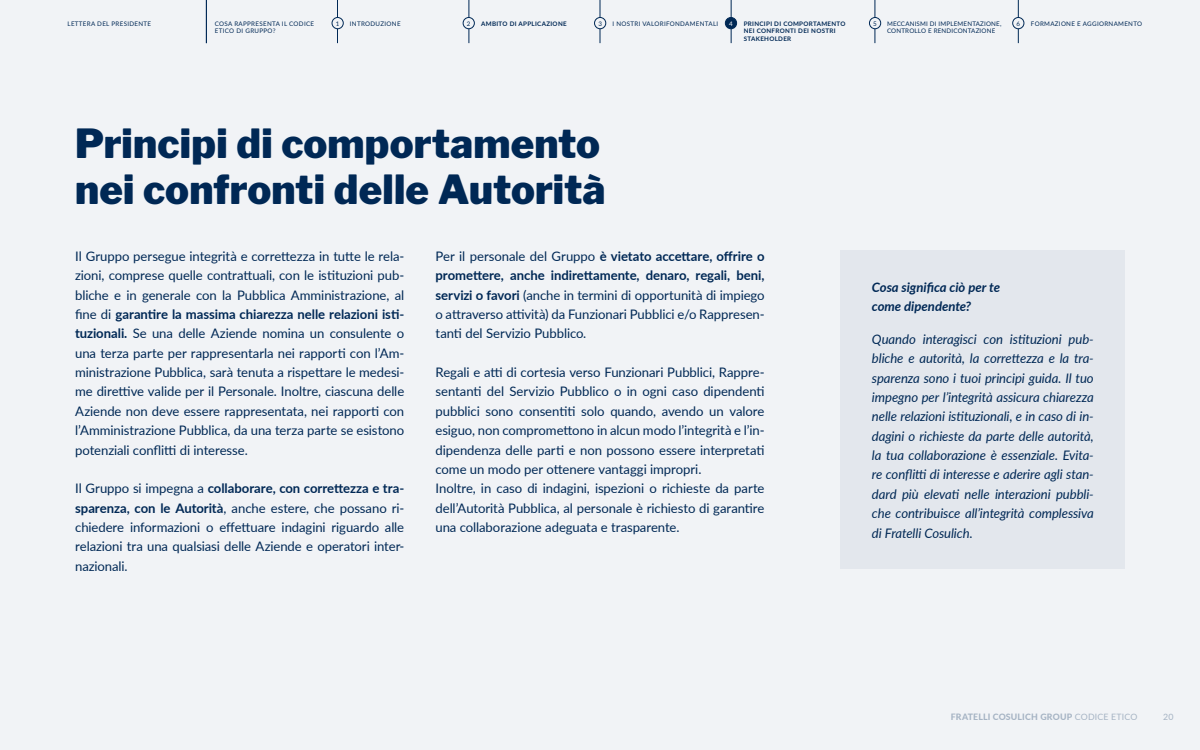
<style>
.page{position:relative;width:1200px;height:750px;background:#f1f3f6}
.page>*{position:absolute;margin:0;border:0;box-sizing:border-box;transform-origin:0 0}
._2022_Capitolo_Titolo{font:900 39.88px "Libre Franklin";letter-spacing:.005em;color:#002855}
._2022_Testo{font:13.12px/19.4px "Lato";letter-spacing:-.005em;color:#002855;text-align:justify}
._2022_Testo-2{font:italic 13.12px/19.4px "Lato";letter-spacing:-.01em;color:#002855;text-align:justify}
._2022_Testo-3{font:italic 700 13.12px "Lato";letter-spacing:-.005em;color:#002855}
.t1{font:800 8.75px "Lato";letter-spacing:.015em;color:#a6b4c4}
.t2{font:8.75px "Lato";color:#a6b4c4}
.t3{font:6.25px "Lato";letter-spacing:.05em;color:#002855}
.t4{font:700 6.25px/7.5px "Lato";letter-spacing:.05em;color:#002855}
.t5{font:6.25px/7.5px "Lato";letter-spacing:.03em;color:#002855}
.t6{font:6.25px "Lato";color:#fff}
.s1{font-weight:700}
.s2{font-weight:400}
</style>
<div class="page">
<hr style="left:206px;top:0;width:1px;height:43px;background:#002855">
<hr style="left:600px;top:0;width:1px;height:43px;background:#002855">
<hr style="left:731px;top:0;width:1px;height:43px;background:#002855">
<hr style="left:875px;top:0;width:1px;height:43px;background:#002855">
<hr style="left:1018px;top:0;width:1px;height:43px;background:#002855">
<hr style="left:337px;top:0;width:1px;height:43px;background:#002855">
<hr style="left:469px;top:0;width:1px;height:43px;background:#002855">
<div style="left:332px;top:18px;width:11px;height:11px;background:#f1f3f6;border-radius:50%"></div>
<div style="left:332px;top:17px;width:11px;height:12px;border:1px solid #002855;border-radius:50%"></div>
<div style="left:463px;top:18px;width:11px;height:11px;background:#f1f3f6;border-radius:50%"></div>
<div style="left:463px;top:17px;width:12px;height:12px;border:1px solid #002855;border-radius:50%"></div>
<div style="left:595px;top:18px;width:11px;height:11px;background:#f1f3f6;border-radius:50%"></div>
<div style="left:594px;top:17px;width:12px;height:12px;border:1px solid #002855;border-radius:50%"></div>
<div style="left:725px;top:18px;width:12px;height:11px;background:#002855;border-radius:50%"></div>
<div style="left:725px;top:17px;width:12px;height:12px;border:1px solid #002855;border-radius:50%"></div>
<div style="left:869px;top:18px;width:12px;height:11px;background:#f1f3f6;border-radius:50%"></div>
<div style="left:869px;top:17px;width:12px;height:12px;border:1px solid #002855;border-radius:50%"></div>
<div style="left:1013px;top:18px;width:11px;height:11px;background:#f1f3f6;border-radius:50%"></div>
<div style="left:1013px;top:17px;width:11px;height:12px;border:1px solid #002855;border-radius:50%"></div>
<div style="left:840px;top:250px;width:285px;height:319px;background:#e3e7ed"></div>
<p class="t3" style="left:350px;top:19px;width:52px">INTRODUZIONE</p>
<p class="t4" style="left:481px;top:19px;width:87px">AMBITO DI APPLICAZIONE</p>
<p class="t3" style="left:612px;top:19px;width:107px">I NOSTRI VALORIFONDAMENTALI</p>
<p class="t4" style="left:744px;top:19px;width:103px">PRINCIPI DI COMPORTAMENTO<br>NEI CONFRONTI DEI NOSTRI<br>STAKEHOLDER</p>
<p class="t5" style="left:887px;top:19px;width:116px">MECCANISMI DI IMPLEMENTAZIONE,<br>CONTROLLO E RENDICONTAZIONE</p>
<p class="t3" style="left:1031px;top:19px;width:113px">FORMAZIONE E AGGIORNAMENTO</p>
<p class="t3" style="left:68px;top:19px;width:85px">LETTERA DEL PRESIDENTE</p>
<p class="t3" style="left:215px;top:19px;width:101px">COSA RAPPRESENTA IL CODICE</p>
<p class="t3" style="left:336px;top:19px;width:5px">1</p>
<p class="t3" style="left:467px;top:19px;width:5px">2</p>
<p class="t3" style="left:598px;top:19px;width:5px">3</p>
<p class="t6" style="left:729px;top:19px;width:5px">4</p>
<p class="t3" style="left:873px;top:19px;width:5px">5</p>
<p class="t3" style="left:1017px;top:19px;width:5px">6</p>
<p class="t3" style="left:215px;top:26px;width:62px">ETICO DI GRUPPO?</p>
<p class="_2022_Capitolo_Titolo" style="left:75px;top:120px;width:526px">Principi di comportamento</p>
<p class="_2022_Capitolo_Titolo" style="left:75px;top:165px;width:531px">nei confronti delle Autorità</p>
<p class="_2022_Testo" style="left:75px;top:246px;width:331px">Il Gruppo persegue integrità e correttezza in tutte le rela&shy;zioni, comprese quelle contrattuali, con le istituzioni pub&shy;bliche e in generale con la Pubblica Amministrazione, al fine di <span class="s1">garantire la massima chiarezza nelle relazioni isti&shy;tuzionali.</span> Se una delle Aziende nomina un consulente o una terza parte per rappresentarla nei rapporti con l’Am&shy;ministrazione Pubblica, sarà tenuta a rispettare le medesi&shy;me direttive valide per il Personale. Inoltre, ciascuna delle Aziende non deve essere rappresentata, nei rapporti con l’Amministrazione Pubblica, da una terza parte se esistono potenziali conflitti di interesse.</p>
<p class="_2022_Testo" style="left:75px;top:478px;width:331px">Il Gruppo si impegna a <span class="s1">collaborare, con correttezza e tra&shy;sparenza, con le Autorità</span>, anche estere, che possano ri&shy;chiedere informazioni o effettuare indagini riguardo alle relazioni tra una qualsiasi delle Aziende e operatori inter&shy;nazionali.</p>
<p class="_2022_Testo" style="left:436px;top:246px;width:331px">Per il personale del Gruppo <span class="s1">è vietato accettare, offrire o promettere, anche indirettamente, denaro, regali, beni, servizi o favori</span> (anche in termini di opportunità di impiego o attraverso attività) da Funzionari Pubblici e/o Rappresen&shy;tanti del Servizio Pubblico.</p>
<p class="_2022_Testo" style="left:436px;top:362px;width:331px">Regali e atti di cortesia verso Funzionari Pubblici, Rappre&shy;sentanti del Servizio Pubblico o in ogni caso dipendenti pubblici sono consentiti solo quando, avendo un valore esiguo, non compromettono in alcun modo l’integrità e l’in&shy;dipendenza delle parti e non possono essere interpretati come un modo per ottenere vantaggi impropri.</p>
<p class="_2022_Testo" style="left:436px;top:478px;width:331px">Inoltre, in caso di indagini, ispezioni o richieste da parte dell’Autorità Pubblica, al personale è richiesto di garantire una collaborazione adeguata e trasparente.</p>
<p class="_2022_Testo-3" style="left:872px;top:278px;width:130px">Cosa significa ciò per te</p>
<p class="_2022_Testo-3" style="left:872px;top:297px;width:101px">come dipendente?</p>
<p class="_2022_Testo-2" style="left:872px;top:329px;width:223px">Quando interagisci con istituzioni pub&shy;bliche e autorità, la correttezza e la tra&shy;sparenza sono i tuoi principi guida. Il tuo impegno per l’integrità assicura chiarezza nelle relazioni istituzionali, e in caso di in&shy;dagini o richieste da parte delle autorità, la tua collaborazione è essenziale. Evita&shy;re conflitti di interesse e aderire agli stan&shy;dard più elevati nelle interazioni pubbli&shy;che contribuisce all’integrità complessiva di Fratelli Cosulich.</p>
<p class="t1" style="left:951px;top:710px;width:188px">FRATELLI COSULICH GROUP <span class="s2">CODICE ETICO</span></p>
<p class="t2" style="left:1163px;top:710px;width:12px">20</p>
</div>
